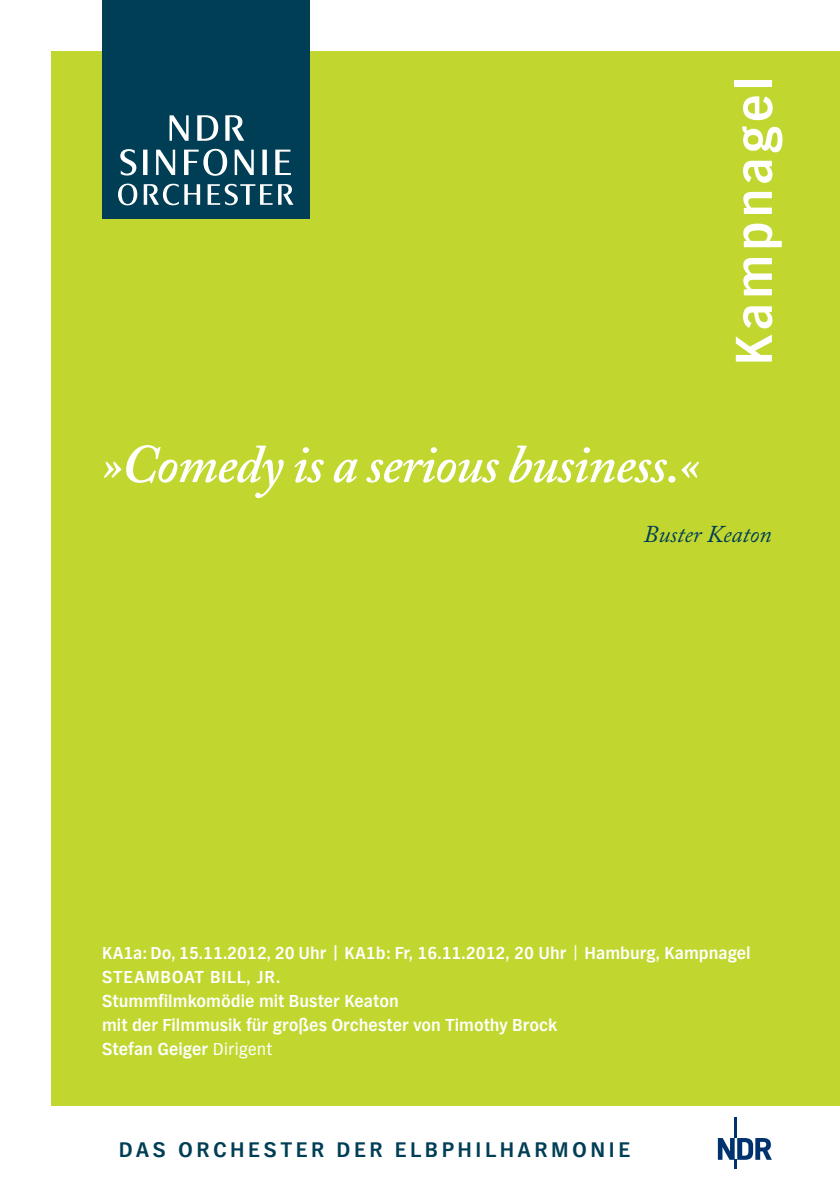
<style>
.page{position:relative;width:840px;height:1191px;background:#fff}
.page>*{position:absolute;margin:0;border:0;box-sizing:border-box;transform-origin:0 0}
.t1{font:italic 600 54px "Adobe Caslon Pro";letter-spacing:-.02em;color:#fff}
.t2{font:700 54px "NDR Sans";letter-spacing:.07em;color:#fff}
.t3{font:italic 24px "Adobe Caslon Pro";color:#003e55}
.t4{font:700 22px "NDR Sans";letter-spacing:.155em;color:#003e55}
.t5{font:700 18px/24px "NDR Sans";color:#fff}
.s1{font-weight:400}
</style>
<div class="page">
<div style="left:51px;top:51px;width:788px;height:1055px;background:#c1d72f"></div>
<div style="left:102px;top:0;width:207px;height:219px;background:#003e55"></div>
<svg style="left:118px;top:115px;width:175px;height:90px"></svg>
<hr style="left:734px;top:1117px;width:2px;height:21px;background:#00326e">
<svg style="left:717px;top:1138px;width:54px;height:31px"></svg>
<h1 class="t2" style="left:723px;top:365px;width:290px;rotate:-90deg">Kampnagel</h1>
<h1 class="t1" style="left:102px;top:432px;width:598px">»Comedy is a serious business.«</h1>
<h2 class="t3" style="left:643px;top:520px;width:130px">Buster Keaton</h2>
<p class="t5" style="left:102px;top:941px;width:649px">KA1a: Do, 15.11.2012, 20 Uhr | KA1b: Fr, 16.11.2012, 20 Uhr <span class="s1">|</span> Hamburg, Kampnagel STEAMBOAT BILL, JR.<br>Stummfilmkomödie mit Buster Keaton<br>mit der Filmmusik für großes Orchester von Timothy Brock<br>Stefan Geiger <span class="s1">Dirigent</span></p>
<p class="t4" style="left:119px;top:1137px;width:512px">DAS ORCHESTER DER ELBPHILHARMONIE</p>
</div>
